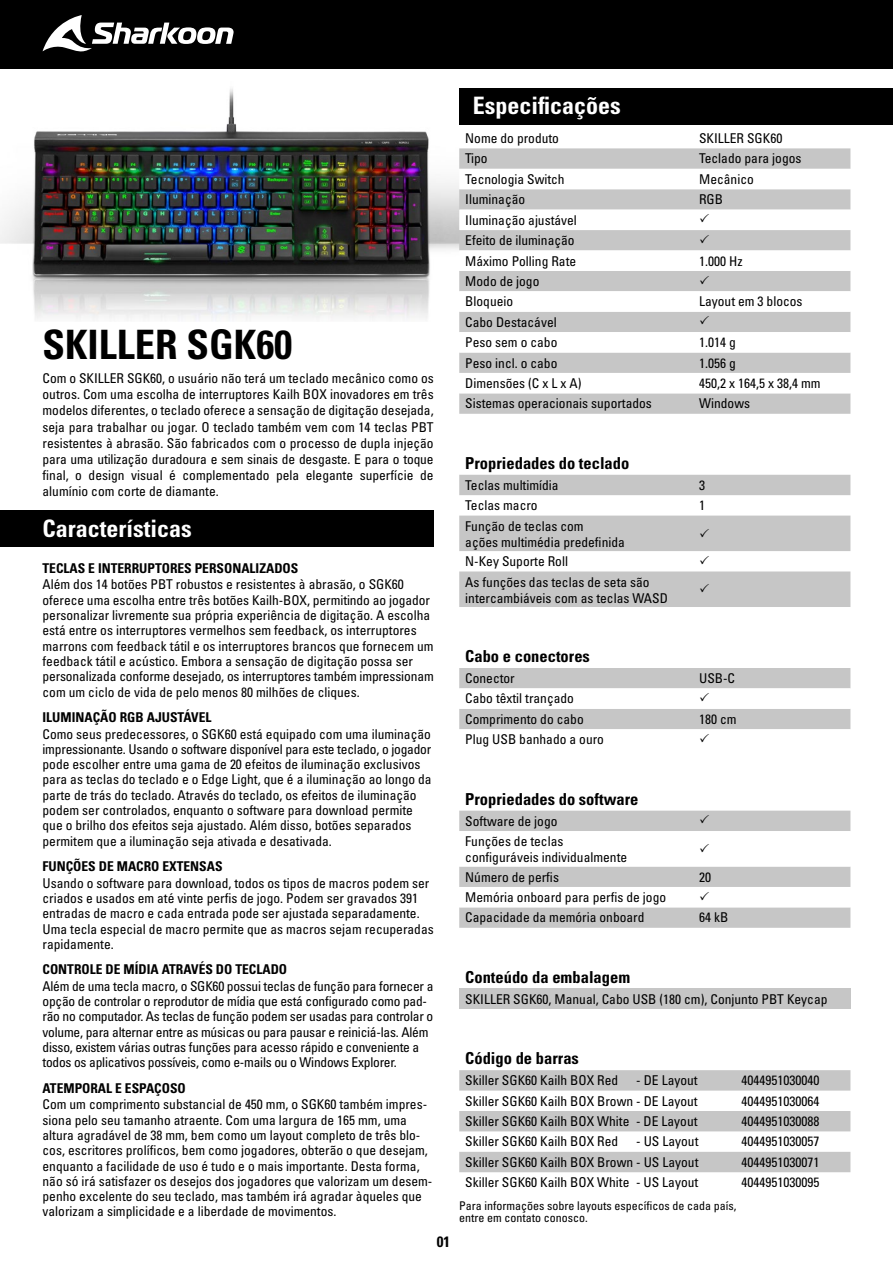
<style>
.page{position:relative;width:893px;height:1263px;background:#fff}
.page>*{position:absolute;margin:0;border:0;box-sizing:border-box;transform-origin:0 0}
.t1{font:40.5px "Univers LTCYR 67 Bold Cond";color:#000}
.t2{font:24px "Univers LTCYR 67 Bold Cond";color:#fff}
.t3{font:16.5px "Univers LTCYR 67 Bold Cond";color:#000}
.t4{font:15px "Univers LTCYR 67 Bold Cond";color:#000}
.t5{font:condensed 13.5px/15.3px "Univers LTCYR 57";color:#000}
.t6{font:13.5px "Univers LTCYR 67 Bold Cond";color:#000}
.t7{font:condensed 12px/12px "Univers LTCYR 57";color:#000}
</style>
<div class="page">
<div style="left:0;top:0;width:893px;height:69px;background:#000"></div>
<svg style="left:43px;top:15px;width:191px;height:37px"></svg>
<img style="left:0;top:88px;width:459px;height:232px">
<div style="left:0;top:510px;width:434px;height:37px;background:#000"></div>
<div style="left:459px;top:88px;width:434px;height:37px;background:#000"></div>
<svg style="left:459px;top:148px;width:391px;height:266px;background:#c8c8c8"></svg>
<svg style="left:459px;top:169px;width:391px;height:224px"></svg>
<svg style="left:459px;top:474px;width:391px;height:1px"></svg>
<svg style="left:459px;top:475px;width:391px;height:132px;fill:#c6c6c6"></svg>
<div style="left:459px;top:811px;width:391px;height:117px;background:#c6c6c6"></div>
<div style="left:459px;top:989px;width:391px;height:20px;background:#c6c6c6"></div>
<svg style="left:459px;top:1172px;width:391px;height:1px"></svg>
<svg style="left:459px;top:1070px;width:391px;height:102px"></svg>
<svg style="left:700px;top:214px;width:9px;height:9px"></svg>
<svg style="left:700px;top:234px;width:9px;height:9px"></svg>
<svg style="left:700px;top:275px;width:9px;height:9px"></svg>
<svg style="left:700px;top:316px;width:9px;height:9px"></svg>
<svg style="left:700px;top:528px;width:9px;height:9px"></svg>
<svg style="left:700px;top:555px;width:9px;height:9px"></svg>
<svg style="left:700px;top:584px;width:9px;height:9px"></svg>
<svg style="left:459px;top:668px;width:391px;height:61px"></svg>
<svg style="left:700px;top:815px;width:9px;height:8px"></svg>
<svg style="left:459px;top:831px;width:391px;height:76px"></svg>
<h1 class="t1" style="left:43px;top:319px;width:251px">SKILLER SGK60</h1>
<p class="t5" style="left:43px;top:370px;width:393px;line-height:16.2px;text-align:justify">Com o SKILLER SGK60, o usuário não terá um teclado mecânico como os outros. Com uma escolha de interruptores Kailh BOX inovadores em três modelos diferentes, o teclado oferece a sensação de digitação desejada, seja para trabalhar ou jogar. O teclado também vem com 14 teclas PBT resistentes à abrasão. São fabricados com o processo de dupla injeção para uma utilização duradoura e sem sinais de desgaste. E para o toque final, o design visual é complementado pela elegante superfície de alumínio com corte de diamante.</p>
<h2 class="t2" style="left:43px;top:514px;width:151px">Características</h2>
<p class="t6" style="left:43px;top:560px;width:257px">TECLAS E INTERRUPTORES PERSONALIZADOS</p>
<p class="t5" style="left:43px;top:577px;width:393px">Além dos 14 botões PBT robustos e resistentes à abrasão, o SGK60 oferece uma escolha entre três botões Kailh-BOX, permitindo ao jogador personalizar livremente sua própria experiência de digitação. A escolha está entre os interruptores vermelhos sem feedback, os interruptores marrons com feedback tátil e os interruptores brancos que fornecem um feedback tátil e acústico. Embora a sensação de digitação possa ser personalizada conforme desejado, os interruptores também impressionam com um ciclo de vida de pelo menos 80 milhões de cliques.</p>
<p class="t6" style="left:43px;top:709px;width:170px">ILUMINAÇÃO RGB AJUSTÁVEL</p>
<p class="t5" style="left:43px;top:726px;width:391px">Como seus predecessores, o SGK60 está equipado com uma iluminação impressionante. Usando o software disponível para este teclado, o jogador pode escolher entre uma gama de 20 efeitos de iluminação exclusivos para as teclas do teclado e o Edge Light, que é a iluminação ao longo da parte de trás do teclado. Através do teclado, os efeitos de iluminação podem ser controlados, enquanto o software para download permite que o brilho dos efeitos seja ajustado. Além disso, botões separados permitem que a iluminação seja ativada e desativada.</p>
<p class="t6" style="left:43px;top:858px;width:182px">FUNÇÕES DE MACRO EXTENSAS</p>
<p class="t5" style="left:43px;top:875px;width:393px">Usando o software para download, todos os tipos de macros podem ser criados e usados em até vinte perfis de jogo. Podem ser gravados 391 entradas de macro e cada entrada pode ser ajustada separadamente.<br>Uma tecla especial de macro permite que as macros sejam recuperadas rapidamente.</p>
<p class="t6" style="left:43px;top:961px;width:246px">CONTROLE DE MÍDIA ATRAVÉS DO TECLADO</p>
<p class="t5" style="left:43px;top:978px;width:392px">Além de uma tecla macro, o SGK60 possui teclas de função para fornecer a opção de controlar o reprodutor de mídia que está configurado como pad&shy;rão no computador. As teclas de função podem ser usadas para controlar o volume, para alternar entre as músicas ou para pausar e reiniciá-las. Além disso, existem várias outras funções para acesso rápido e conveniente a todos os aplicativos possíveis, como e-mails ou o Windows Explorer.</p>
<p class="t6" style="left:43px;top:1080px;width:145px">ATEMPORAL E ESPAÇOSO</p>
<p class="t5" style="left:43px;top:1096px;width:391px">Com um comprimento substancial de 450 mm, o SGK60 também impres&shy;siona pelo seu tamanho atraente. Com uma largura de 165 mm, uma altura agradável de 38 mm, bem como um layout completo de três blo&shy;cos, escritores prolíficos, bem como jogadores, obterão o que desejam, enquanto a facilidade de uso é tudo e o mais importante. Desta forma, não só irá satisfazer os desejos dos jogadores que valorizam um desem&shy;penho excelente do seu teclado, mas também irá agradar àqueles que valorizam a simplicidade e a liberdade de movimentos.</p>
<p class="t4" style="left:437px;top:1232px;width:15px">01</p>
<h2 class="t2" style="left:473px;top:91px;width:149px">Especificações</h2>
<p class="t5" style="left:465px;top:130px;width:95px">Nome do produto</p>
<p class="t5" style="left:699px;top:130px;width:85px">SKILLER SGK60</p>
<p class="t5" style="left:465px;top:151px;width:24px">Tipo</p>
<p class="t5" style="left:699px;top:151px;width:104px">Teclado para jogos</p>
<p class="t5" style="left:465px;top:171px;width:101px">Tecnologia Switch</p>
<p class="t5" style="left:699px;top:171px;width:56px">Mecânico</p>
<p class="t5" style="left:465px;top:191px;width:61px">Iluminação</p>
<p class="t5" style="left:699px;top:191px;width:26px">RGB</p>
<p class="t5" style="left:465px;top:209px;width:113px;line-height:20.4px">Iluminação ajustável<br>Efeito de iluminação<br>Máximo Polling Rate</p>
<p class="t5" style="left:699px;top:253px;width:45px">1.000 Hz</p>
<p class="t5" style="left:465px;top:271px;width:76px;line-height:20.4px">Modo de jogo<br>Bloqueio</p>
<p class="t5" style="left:465px;top:311px;width:94px;line-height:20.4px">Cabo Destacável<br>Peso sem o cabo</p>
<p class="t5" style="left:699px;top:294px;width:105px">Layout em 3 blocos</p>
<p class="t5" style="left:699px;top:334px;width:38px">1.014 g</p>
<p class="t5" style="left:465px;top:355px;width:94px">Peso incl. o cabo</p>
<p class="t5" style="left:699px;top:355px;width:38px">1.056 g</p>
<p class="t5" style="left:465px;top:375px;width:118px">Dimensões (C x L x A)</p>
<p class="t5" style="left:699px;top:375px;width:123px">450,2 x 164,5 x 38,4 mm</p>
<p class="t5" style="left:465px;top:396px;width:188px">Sistemas operacionais suportados</p>
<p class="t5" style="left:699px;top:396px;width:52px">Windows</p>
<p class="t3" style="left:465px;top:453px;width:166px">Propriedades do teclado</p>
<p class="t5" style="left:465px;top:477px;width:95px">Teclas multimídia</p>
<p class="t5" style="left:699px;top:477px;width:7px">3</p>
<p class="t5" style="left:465px;top:497px;width:74px">Teclas macro</p>
<p class="t5" style="left:699px;top:497px;width:7px">1</p>
<p class="t5" style="left:465px;top:517px;width:161px;line-height:16.2px">Função de teclas com<br>ações multimédia predefinida</p>
<p class="t5" style="left:465px;top:551px;width:186px;line-height:20.4px">N-Key Suporte Roll<br>As funções das teclas de seta são</p>
<p class="t5" style="left:465px;top:590px;width:204px">intercambiáveis com as teclas WASD</p>
<p class="t3" style="left:465px;top:646px;width:126px">Cabo e conectores</p>
<p class="t5" style="left:465px;top:670px;width:51px">Conector</p>
<p class="t5" style="left:699px;top:670px;width:38px">USB-C</p>
<p class="t5" style="left:465px;top:688px;width:120px;line-height:20.4px">Cabo têxtil trançado<br>Comprimento do cabo</p>
<p class="t5" style="left:699px;top:711px;width:39px">180 cm</p>
<p class="t5" style="left:465px;top:731px;width:140px">Plug USB banhado a ouro</p>
<p class="t3" style="left:465px;top:789px;width:175px">Propriedades do software</p>
<p class="t5" style="left:465px;top:810px;width:100px;line-height:20.4px">Software de jogo<br>Funções de teclas</p>
<p class="t5" style="left:465px;top:847px;width:163px;line-height:19.4px">configuráveis individualmente<br>Número de perfis</p>
<p class="t5" style="left:465px;top:887px;width:202px;line-height:20.4px">Memória onboard para perfis de jogo<br>Capacidade da memória onboard</p>
<p class="t5" style="left:699px;top:869px;width:13px">20</p>
<p class="t5" style="left:699px;top:910px;width:31px">64 kB</p>
<p class="t3" style="left:465px;top:967px;width:166px">Conteúdo da embalagem</p>
<p class="t5" style="left:465px;top:991px;width:364px">SKILLER SGK60, Manual, Cabo USB (180 cm), Conjunto PBT Keycap</p>
<p class="t3" style="left:465px;top:1048px;width:115px">Código de barras</p>
<p class="t5" style="left:465px;top:1072px;width:154px">Skiller SGK60 Kailh BOX Red</p>
<p class="t5" style="left:636px;top:1072px;width:63px">- DE Layout</p>
<p class="t5" style="left:742px;top:1072px;width:79px">4044951030040</p>
<p class="t5" style="left:465px;top:1093px;width:234px">Skiller SGK60 Kailh BOX Brown - DE Layout</p>
<p class="t5" style="left:742px;top:1093px;width:79px">4044951030064</p>
<p class="t5" style="left:465px;top:1113px;width:234px">Skiller SGK60 Kailh BOX White - DE Layout</p>
<p class="t5" style="left:742px;top:1113px;width:79px">4044951030088</p>
<p class="t5" style="left:465px;top:1134px;width:154px">Skiller SGK60 Kailh BOX Red</p>
<p class="t5" style="left:636px;top:1134px;width:64px">- US Layout</p>
<p class="t5" style="left:742px;top:1134px;width:79px">4044951030057</p>
<p class="t5" style="left:465px;top:1154px;width:235px">Skiller SGK60 Kailh BOX Brown - US Layout</p>
<p class="t5" style="left:742px;top:1154px;width:79px">4044951030071</p>
<p class="t5" style="left:465px;top:1174px;width:234px">Skiller SGK60 Kailh BOX White - US Layout</p>
<p class="t5" style="left:742px;top:1174px;width:79px">4044951030095</p>
<p class="t7" style="left:459px;top:1199px;width:279px">Para informações sobre layouts específicos de cada país, entre em contato conosco.</p>
</div>
